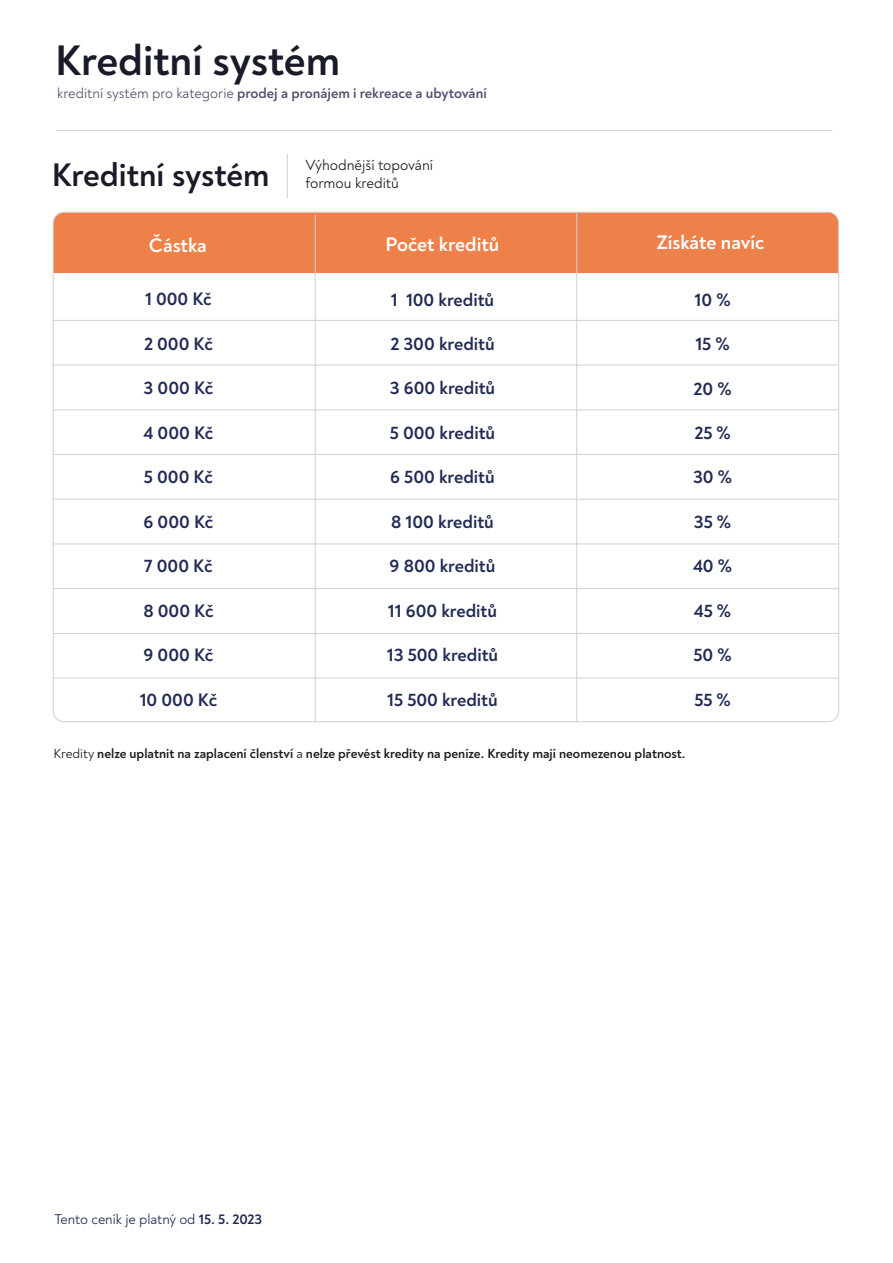
<style>
.page{position:relative;width:893px;height:1263px;background:#fff}
.page>*{position:absolute;margin:0;border:0;box-sizing:border-box;transform-origin:0 0}
.t1{font:700 43.5px "Noah";color:#1a1b29}
.t2{font:700 33.3px "Noah";color:#1a1b29}
.t3{font:700 19.95px "Noah";color:#fff}
.t4{font:700 18.45px "Noah";color:#222b54}
.t5{font:15px/18px "Noah";color:#1d1d1b}
.t6{font:700 14.55px "Noah";color:#51536f}
.t7{font:14.4px "Noah";color:#222b54}
.t8{font:700 13.5px "Noah";color:#1d1d1b}
.s1{font-weight:400}
.s2{font-weight:700}
</style>
<div class="page">
<hr style="left:57px;top:130px;width:775px;height:1px;background:#d0d0d0">
<div style="left:53px;top:212px;width:786px;height:61px;background:#ee8049"></div>
<hr style="left:315px;top:214px;width:1px;height:508px;background:#d0d0d0">
<hr style="left:576px;top:213px;width:1px;height:509px;background:#d0d0d0">
<hr style="left:53px;top:320px;width:785px;height:1px;background:#d0d0d0">
<hr style="left:53px;top:365px;width:785px;height:1px;background:#d0d0d0">
<hr style="left:54px;top:409px;width:785px;height:1px;background:#d0d0d0">
<hr style="left:53px;top:454px;width:786px;height:1px;background:#d0d0d0">
<hr style="left:53px;top:499px;width:786px;height:1px;background:#d0d0d0">
<hr style="left:53px;top:588px;width:786px;height:1px;background:#d0d0d0">
<hr style="left:53px;top:633px;width:786px;height:1px;background:#d0d0d0">
<hr style="left:53px;top:544px;width:786px;height:1px;background:#d0d0d0">
<hr style="left:287px;top:154px;width:1px;height:44px;background:#d0d0d0">
<hr style="left:53px;top:678px;width:786px;height:1px;background:#d0d0d0">
<h1 class="t1" style="left:55px;top:33px;width:286px">Kreditní systém</h1>
<p class="t6" style="left:57px;top:84px;width:431px"><span class="s1">kreditní systém pro kategorie</span> prodej a pronájem i rekreace a ubytování</p>
<h2 class="t2" style="left:52px;top:154px;width:219px">Kreditní systém</h2>
<p class="t5" style="left:305px;top:156px;width:129px">Výhodnější topování formou kreditů</p>
<p class="t3" style="left:149px;top:233px;width:59px">Částka</p>
<p class="t3" style="left:386px;top:232px;width:115px">Počet kreditů</p>
<p class="t4" style="left:145px;top:288px;width:68px">1 000 Kč</p>
<p class="t4" style="left:144px;top:332px;width:70px">2 000 Kč</p>
<p class="t4" style="left:144px;top:377px;width:71px">3 000 Kč</p>
<p class="t4" style="left:144px;top:421px;width:71px">4 000 Kč</p>
<p class="t4" style="left:144px;top:466px;width:70px">5 000 Kč</p>
<p class="t4" style="left:144px;top:510px;width:71px">6 000 Kč</p>
<p class="t4" style="left:144px;top:554px;width:70px">7 000 Kč</p>
<p class="t4" style="left:143px;top:599px;width:72px">8 000 Kč</p>
<p class="t4" style="left:144px;top:643px;width:71px">9 000 Kč</p>
<p class="t4" style="left:140px;top:688px;width:79px">10 000 Kč</p>
<p class="t4" style="left:391px;top:288px;width:105px">1 100 kreditů</p>
<p class="t4" style="left:390px;top:332px;width:106px">2 300 kreditů</p>
<p class="t4" style="left:390px;top:377px;width:107px">3 600 kreditů</p>
<p class="t4" style="left:390px;top:421px;width:107px">5 000 kreditů</p>
<p class="t4" style="left:390px;top:466px;width:106px">6 500 kreditů</p>
<p class="t4" style="left:391px;top:510px;width:104px">8 100 kreditů</p>
<p class="t4" style="left:390px;top:554px;width:107px">9 800 kreditů</p>
<p class="t4" style="left:388px;top:599px;width:111px">11 600 kreditů</p>
<p class="t4" style="left:387px;top:643px;width:113px">13 500 kreditů</p>
<p class="t4" style="left:387px;top:688px;width:112px">15 500 kreditů</p>
<p class="t3" style="left:656px;top:230px;width:109px">Získáte navíc</p>
<p class="t4" style="left:694px;top:288px;width:38px">10 %</p>
<p class="t4" style="left:695px;top:332px;width:36px">15 %</p>
<p class="t4" style="left:693px;top:377px;width:40px">20 %</p>
<p class="t4" style="left:694px;top:421px;width:38px">25 %</p>
<p class="t4" style="left:693px;top:466px;width:40px">30 %</p>
<p class="t4" style="left:694px;top:510px;width:39px">35 %</p>
<p class="t4" style="left:693px;top:555px;width:40px">40 %</p>
<p class="t4" style="left:694px;top:599px;width:39px">45 %</p>
<p class="t4" style="left:693px;top:643px;width:40px">50 %</p>
<p class="t4" style="left:694px;top:688px;width:38px">55 %</p>
<p class="t8" style="left:54px;top:745px;width:633px"><span class="s1">Kredity</span> nelze uplatnit na zaplacení členství <span class="s1">a</span> nelze převést kredity na peníze. Kredity mají neomezenou platnost.</p>
<p class="t7" style="left:54px;top:1210px;width:209px">Tento ceník je platný od <span class="s2">15. 5. 2023</span></p>
</div>
